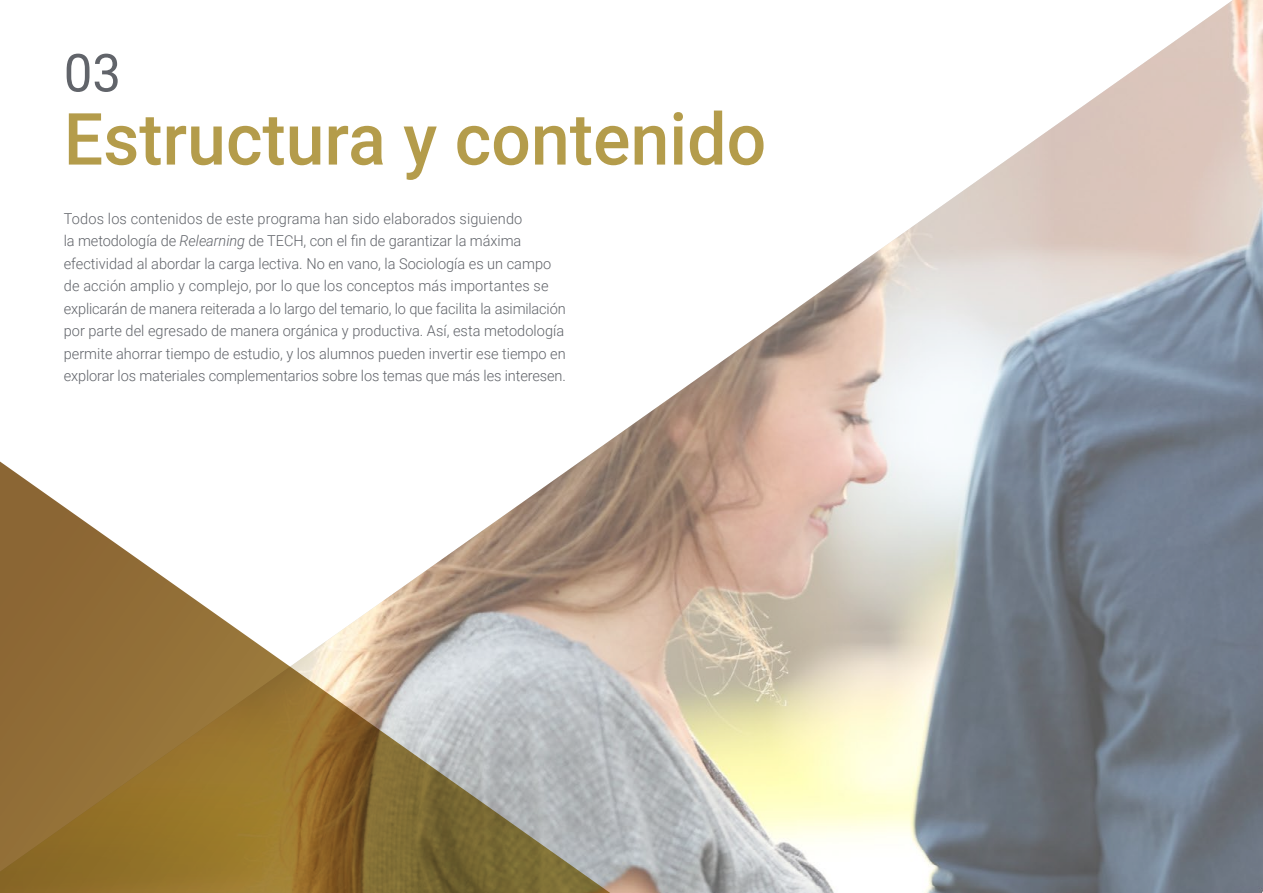
<style>
.page{position:relative;width:1263px;height:893px;background:#fff}
.page>*{position:absolute;margin:0;border:0;box-sizing:border-box;transform-origin:0 0}
.t1{font:500 72px "Roboto";color:#b49c4b}
.t2{font:52.5px "Roboto";color:#61646a}
.t3{font:300 15px/22.5px "Roboto";color:#61646a}
.s1{font-style:italic}
</style>
<div class="page">
<img style="left:602px;top:0;width:661px;height:893px">
<svg style="left:0;top:446px;width:640px;height:447px"></svg>
<h2 class="t2" style="left:64px;top:36px;width:59px">03</h2>
<h1 class="t1" style="left:64px;top:89px;width:704px">Estructura y contenido</h1>
<p class="t3" style="left:64px;top:207px;width:504px">Todos los contenidos de este programa han sido elaborados siguiendo<br>la metodología de <span class="s1">Relearning</span> de TECH, con el fin de garantizar la máxima efectividad al abordar la carga lectiva. No en vano, la Sociología es un campo de acción amplio y complejo, por lo que los conceptos más importantes se explicarán de manera reiterada a lo largo del temario, lo que facilita la asimilación por parte del egresado de manera orgánica y productiva. Así, esta metodología permite ahorrar tiempo de estudio, y los alumnos pueden invertir ese tiempo en explorar los materiales complementarios sobre los temas que más les interesen.</p>
</div>
